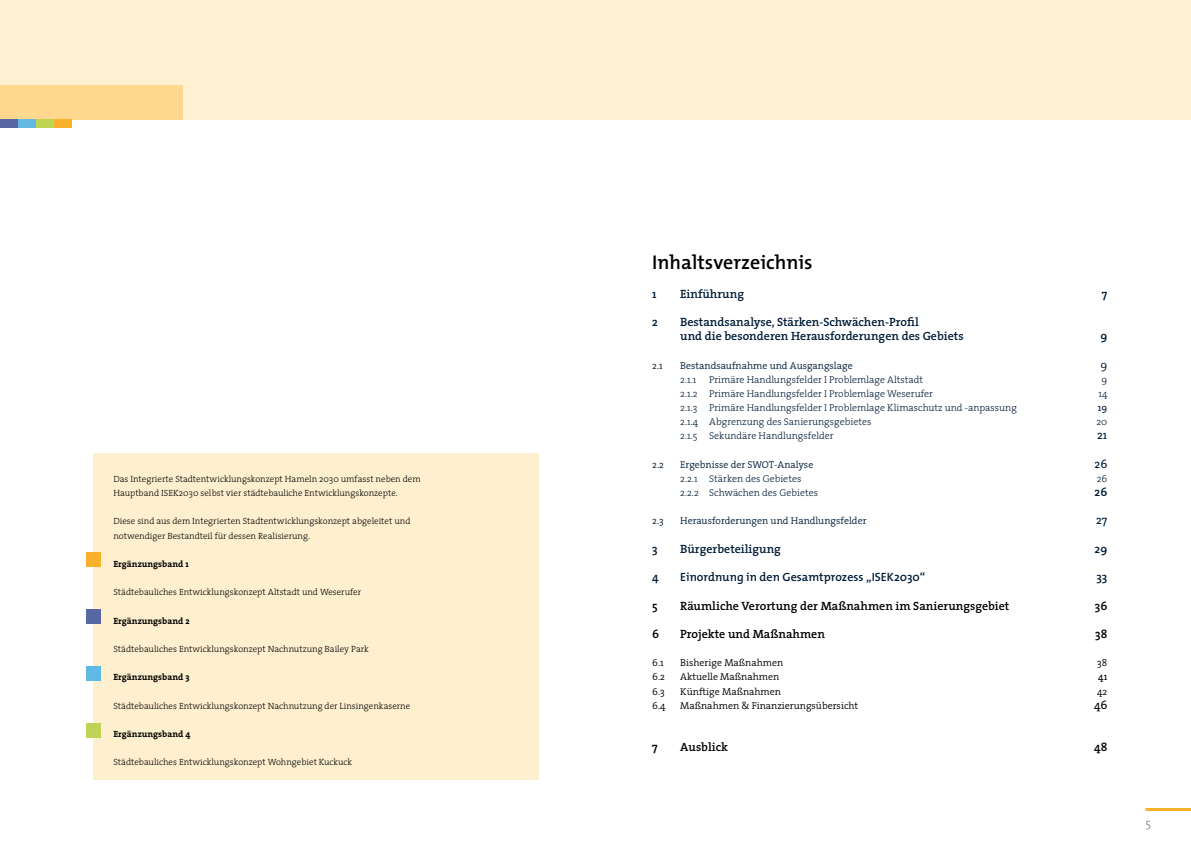
<style>
.page{position:relative;width:1191px;height:842px;background:#fff}
.page>*{position:absolute;margin:0;border:0;box-sizing:border-box;transform-origin:0 0}
.t1{font:600 20px "The Mix";color:#000}
.t2{font:600 12px/14.2px "The Serif";color:#001d38}
.t3{font:600 12px "The Serif";color:#000}
.t4{font:600 12px "The Mix";color:#001d38}
.t5{font:12px "The Serif";color:#001d38}
.t6{font:12px "The Serif";color:#000}
.t7{font:300 12px "The Serif";color:#001d38}
.t8{font:300 12px "The Serif";color:#687881}
.t9{font:300 10px "The Serif";color:#001d38}
.t10{font:300 10px "The Serif";color:#001d38}
.t11{font:300 10px "The Serif";color:#000}
.t12{font:10px "The Serif";color:#001d38}
.t13{font:10px "The Serif";color:#000}
.t14{font:300 9px/14.2px "The Serif";color:#000}
.t15{font:700 9px "The Serif";color:#000}
</style>
<div class="page">
<div style="left:0;top:0;width:1191px;height:119px;background:#fef1d1"></div>
<div style="left:0;top:85px;width:182px;height:34px;background:#fed88e"></div>
<div style="left:0;top:119px;width:18px;height:9px;background:#5868a6"></div>
<div style="left:18px;top:119px;width:18px;height:9px;background:#61b9e4"></div>
<div style="left:36px;top:119px;width:18px;height:9px;background:#c0d454"></div>
<div style="left:54px;top:119px;width:18px;height:9px;background:#f9b02a"></div>
<div style="left:94px;top:454px;width:445px;height:326px;background:#fef0cf"></div>
<div style="left:86px;top:553px;width:15px;height:14px;background:#f9b02a"></div>
<div style="left:86px;top:609px;width:15px;height:15px;background:#5868a5"></div>
<div style="left:86px;top:666px;width:15px;height:14px;background:#60b9e4"></div>
<div style="left:86px;top:723px;width:15px;height:14px;background:#bfd454"></div>
<hr style="left:1145px;top:808px;width:46px;height:3px;background:#f9b02a">
<p class="t14" style="left:113px;top:471px;width:309px">Das Integrierte Stadtentwicklungskonzept Hameln 2030 umfasst neben dem<br>Hauptband ISEK2030 selbst vier städtebauliche Entwicklungskonzepte.</p>
<p class="t14" style="left:113px;top:514px;width:298px">Diese sind aus dem Integrierten Stadtentwicklungskonzept abgeleitet und notwendiger Bestandteil für dessen Realisierung.</p>
<p class="t15" style="left:113px;top:556px;width:77px">Ergänzungsband 1</p>
<p class="t14" style="left:113px;top:585px;width:249px">Städtebauliches Entwicklungskonzept Altstadt und Weserufer</p>
<p class="t15" style="left:113px;top:613px;width:78px">Ergänzungsband 2</p>
<p class="t14" style="left:113px;top:642px;width:257px">Städtebauliches Entwicklungskonzept Nachnutzung Bailey Park</p>
<p class="t15" style="left:113px;top:670px;width:78px">Ergänzungsband 3</p>
<p class="t14" style="left:113px;top:698px;width:298px">Städtebauliches Entwicklungskonzept Nachnutzung der Linsingenkaserne</p>
<p class="t15" style="left:113px;top:726px;width:78px">Ergänzungsband 4</p>
<p class="t14" style="left:113px;top:755px;width:240px">Städtebauliches Entwicklungskonzept Wohngebiet Kuckuck</p>
<h1 class="t1" style="left:652px;top:246px;width:162px">Inhaltsverzeichnis</h1>
<h2 class="t2" style="left:652px;top:286px;width:6px">1</h2>
<h2 class="t2" style="left:680px;top:286px;width:65px">Einführung</h2>
<h2 class="t2" style="left:1101px;top:286px;width:7px">7</h2>
<h2 class="t2" style="left:652px;top:314px;width:7px">2</h2>
<h2 class="t2" style="left:680px;top:314px;width:285px">Bestandsanalyse, Stärken-Schwächen-Profil<br>und die besonderen Herausforderungen des Gebiets</h2>
<h2 class="t2" style="left:1100px;top:329px;width:8px">9</h2>
<p class="t10" style="left:652px;top:357px;width:12px">2.1</p>
<p class="t10" style="left:680px;top:357px;width:174px">Bestandsaufnahme und Ausgangslage</p>
<h2 class="t7" style="left:1100px;top:355px;width:8px">9</h2>
<p class="t9" style="left:680px;top:371px;width:18px">2.1.1</p>
<p class="t9" style="left:709px;top:371px;width:215px">Primäre Handlungsfelder I Problemlage Altstadt</p>
<p class="t9" style="left:1101px;top:371px;width:7px">9</p>
<p class="t9" style="left:680px;top:385px;width:254px">2.1.2 Primäre Handlungsfelder I Problemlage Weserufer</p>
<p class="t9" style="left:1098px;top:385px;width:10px">14</p>
<p class="t9" style="left:680px;top:399px;width:338px">2.1.3 Primäre Handlungsfelder I Problemlage Klimaschutz und -anpassung</p>
<p class="t12" style="left:1097px;top:399px;width:11px">19</p>
<p class="t9" style="left:680px;top:414px;width:193px">2.1.4 Abgrenzung des Sanierungsgebietes</p>
<p class="t9" style="left:1096px;top:414px;width:12px">20</p>
<p class="t9" style="left:680px;top:428px;width:155px">2.1.5 Sekundäre Handlungsfelder</p>
<h2 class="t5" style="left:1097px;top:425px;width:12px">21</h2>
<p class="t10" style="left:652px;top:456px;width:13px">2.2</p>
<p class="t10" style="left:680px;top:456px;width:135px">Ergebnisse der SWOT-Analyse</p>
<h2 class="t5" style="left:1094px;top:454px;width:14px">26</h2>
<p class="t9" style="left:680px;top:470px;width:123px">2.2.1 Stärken des Gebietes</p>
<p class="t9" style="left:1096px;top:470px;width:12px">26</p>
<p class="t9" style="left:680px;top:484px;width:139px">2.2.2 Schwächen des Gebietes</p>
<h2 class="t2" style="left:1094px;top:485px;width:14px">26</h2>
<p class="t10" style="left:652px;top:513px;width:13px">2.3</p>
<p class="t10" style="left:680px;top:513px;width:188px">Herausforderungen und Handlungsfelder</p>
<h2 class="t5" style="left:1096px;top:510px;width:13px">27</h2>
<h2 class="t2" style="left:652px;top:541px;width:7px">3</h2>
<h2 class="t2" style="left:680px;top:541px;width:102px">Bürgerbeteiligung</h2>
<h2 class="t4" style="left:1094px;top:539px;width:14px">29</h2>
<h2 class="t4" style="left:652px;top:567px;width:8px">4</h2>
<h2 class="t4" style="left:680px;top:567px;width:247px">Einordnung in den Gesamtprozess „ISEK2030“</h2>
<h2 class="t4" style="left:1096px;top:567px;width:13px">33</h2>
<h2 class="t3" style="left:652px;top:595px;width:7px">5</h2>
<h2 class="t3" style="left:680px;top:595px;width:331px">Räumliche Verortung der Maßnahmen im Sanierungsgebiet</h2>
<h2 class="t3" style="left:1094px;top:595px;width:14px">36</h2>
<h2 class="t3" style="left:652px;top:624px;width:8px">6</h2>
<h2 class="t3" style="left:680px;top:624px;width:146px">Projekte und Maßnahmen</h2>
<h2 class="t3" style="left:1095px;top:624px;width:14px">38</h2>
<p class="t11" style="left:652px;top:654px;width:13px">6.1</p>
<p class="t11" style="left:680px;top:654px;width:105px">Bisherige Maßnahmen</p>
<p class="t11" style="left:1097px;top:654px;width:12px">38</p>
<p class="t11" style="left:652px;top:669px;width:14px">6.2</p>
<p class="t11" style="left:680px;top:669px;width:101px">Aktuelle Maßnahmen</p>
<p class="t13" style="left:1098px;top:669px;width:11px">41</p>
<p class="t11" style="left:652px;top:683px;width:14px">6.3</p>
<p class="t11" style="left:680px;top:683px;width:102px">Künftige Maßnahmen</p>
<p class="t11" style="left:1097px;top:683px;width:12px">42</p>
<p class="t11" style="left:652px;top:697px;width:15px">6.4</p>
<p class="t11" style="left:680px;top:697px;width:179px">Maßnahmen &amp; Finanzierungsübersicht</p>
<h2 class="t6" style="left:1094px;top:695px;width:15px">46</h2>
<h2 class="t3" style="left:652px;top:737px;width:7px">7</h2>
<h2 class="t3" style="left:680px;top:737px;width:49px">Ausblick</h2>
<h2 class="t3" style="left:1094px;top:737px;width:15px">48</h2>
<h2 class="t8" style="left:1145px;top:813px;width:7px">5</h2>
</div>
